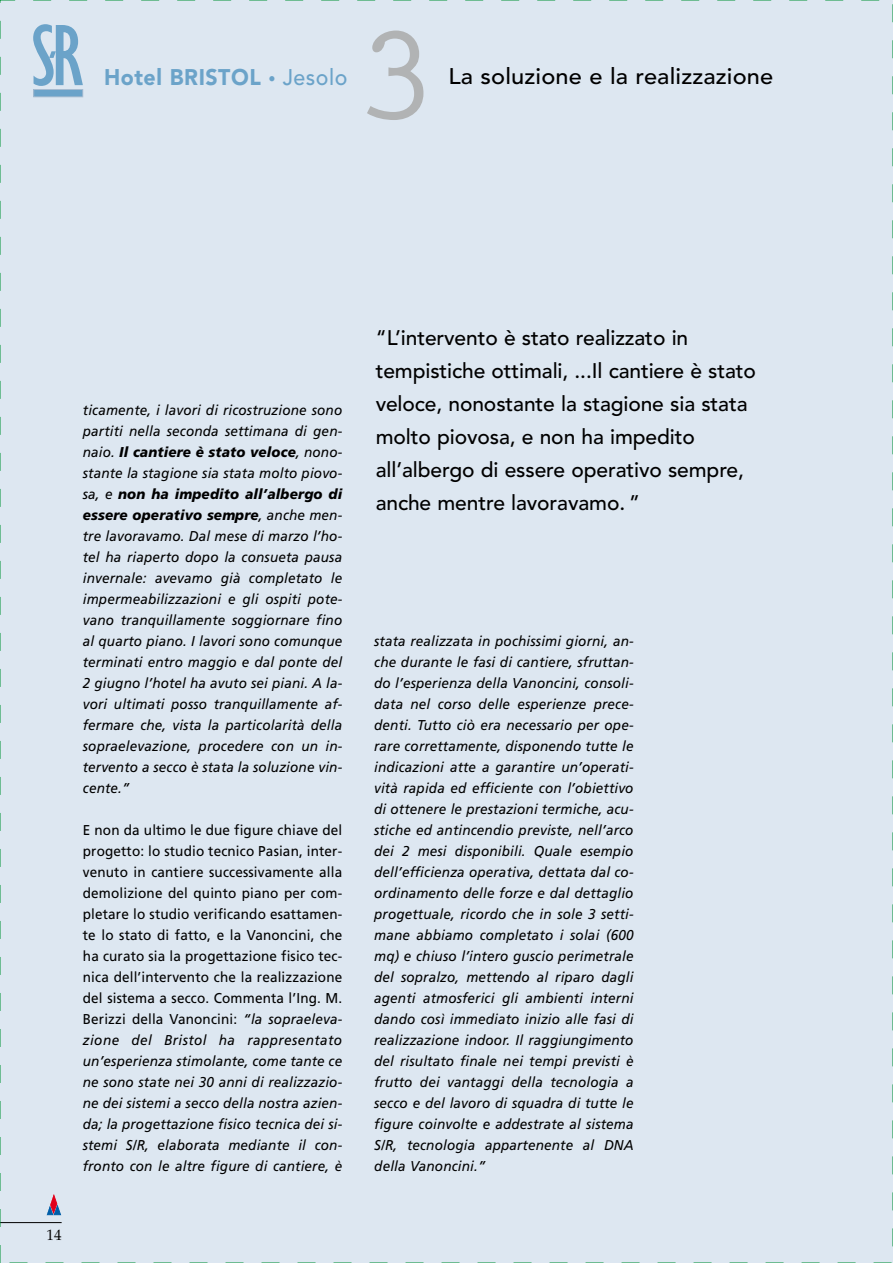
<style>
.page{position:relative;width:893px;height:1263px;background:#fff}
.page>*{position:absolute;margin:0;border:0;box-sizing:border-box;transform-origin:0 0}
.t1{font:500 22.5px "Avenir LT";letter-spacing:.005em;color:#000;scale:1.05 1}
.t2{font:900 22.5px "Avenir LT";letter-spacing:.025em;color:#6ba3c9;scale:.95 1}
.t3{font:500 21px/33px "Avenir LT";letter-spacing:-.005em;color:#000}
.t4{font:15px "Palatino LT";color:#000}
.t5{font:italic 14.25px/21px "Frutiger LT";letter-spacing:.01em;color:#000;text-align:justify;scale:.95 1}
.t6{font:14.25px/21px "Frutiger LT";letter-spacing:.01em;color:#000;text-align:justify;scale:.95 1}
.s1{font-weight:500;font-size:15px}
.s2{font-weight:500}
.s3{font-weight:900}
.s4{font-style:italic}
</style>
<div class="page">
<div style="left:2px;top:2px;width:889px;height:1259px;background:#dde7f1"></div>
<h1 class="t2" style="left:104px;top:64px;width:257px">Hotel BRISTOL <span class="s1">•</span> <span class="s2">Jesolo</span></h1>
<h1 class="t1" style="left:448px;top:64px;width:311px">La soluzione e la realizzazione</h1>
<p class="t5" style="left:83px;top:399px;width:275px">ticamente, i lavori di ricostruzione sono partiti nella seconda settimana di gen&shy;naio. <span class="s3">Il cantiere è stato veloce</span>, nono&shy;stante la stagione sia stata molto piovo&shy;sa, e <span class="s3">non ha impedito all’albergo di essere operativo sempre</span>, anche men&shy;tre lavoravamo. Dal mese di marzo l’ho&shy;tel ha riaperto dopo la consueta pausa invernale: avevamo già completato le impermeabilizzazioni e gli ospiti pote&shy;vano tranquillamente soggiornare fino al quarto piano. I lavori sono comunque terminati entro maggio e dal ponte del 2 giugno l’hotel ha avuto sei piani. A la&shy;vori ultimati posso tranquillamente af&shy;fermare che, vista la particolarità della sopraelevazione, procedere con un in&shy;tervento a secco è stata la soluzione vin&shy;cente.”</p>
<p class="t6" style="left:83px;top:819px;width:275px">E non da ultimo le due figure chiave del progetto: lo studio tecnico Pasian, inter&shy;venuto in cantiere successivamente alla demolizione del quinto piano per com&shy;pletare lo studio verificando esattamen&shy;te lo stato di fatto, e la Vanoncini, che ha curato sia la progettazione fisico tec&shy;nica dell’intervento che la realizzazione del sistema a secco. Commenta l’Ing. M.<br>Berizzi della Vanoncini: <span class="s4">“la sopraeleva&shy;zione del Bristol ha rappresentato un’esperienza stimolante, come tante ce ne sono state nei 30 anni di realizzazio&shy;ne dei sistemi a secco della nostra azien&shy;da; la progettazione fisico tecnica dei si&shy;stemi S/R, elaborata mediante il con&shy;fronto con le altre figure di cantiere, è</span></p>
<p class="t4" style="left:47px;top:1226px;width:16px">14</p>
<h2 class="t3" style="left:376px;top:322px;width:382px">“L’intervento è stato realizzato in tempistiche ottimali, ...Il cantiere è stato veloce, nonostante la stagione sia stata molto piovosa, e non ha impedito all’albergo di essere operativo sempre, anche mentre lavoravamo. ”</h2>
<p class="t5" style="left:374px;top:631px;width:275px">stata realizzata in pochissimi giorni, an&shy;che durante le fasi di cantiere, sfruttan&shy;do l’esperienza della Vanoncini, consoli&shy;data nel corso delle esperienze prece&shy;denti. Tutto ciò era necessario per ope&shy;rare correttamente, disponendo tutte le indicazioni atte a garantire un’operati&shy;vità rapida ed efficiente con l’obiettivo di ottenere le prestazioni termiche, acu&shy;stiche ed antincendio previste, nell’arco dei 2 mesi disponibili. Quale esempio dell’efficienza operativa, dettata dal co&shy;ordinamento delle forze e dal dettaglio progettuale, ricordo che in sole 3 setti&shy;mane abbiamo completato i solai (600 mq) e chiuso l’intero guscio perimetrale del sopralzo, mettendo al riparo dagli agenti atmosferici gli ambienti interni dando così immediato inizio alle fasi di realizzazione indoor. Il raggiungimento del risultato finale nei tempi previsti è frutto dei vantaggi della tecnologia a secco e del lavoro di squadra di tutte le figure coinvolte e addestrate al sistema S/R, tecnologia appartenente al DNA della Vanoncini.”</p>
</div>
